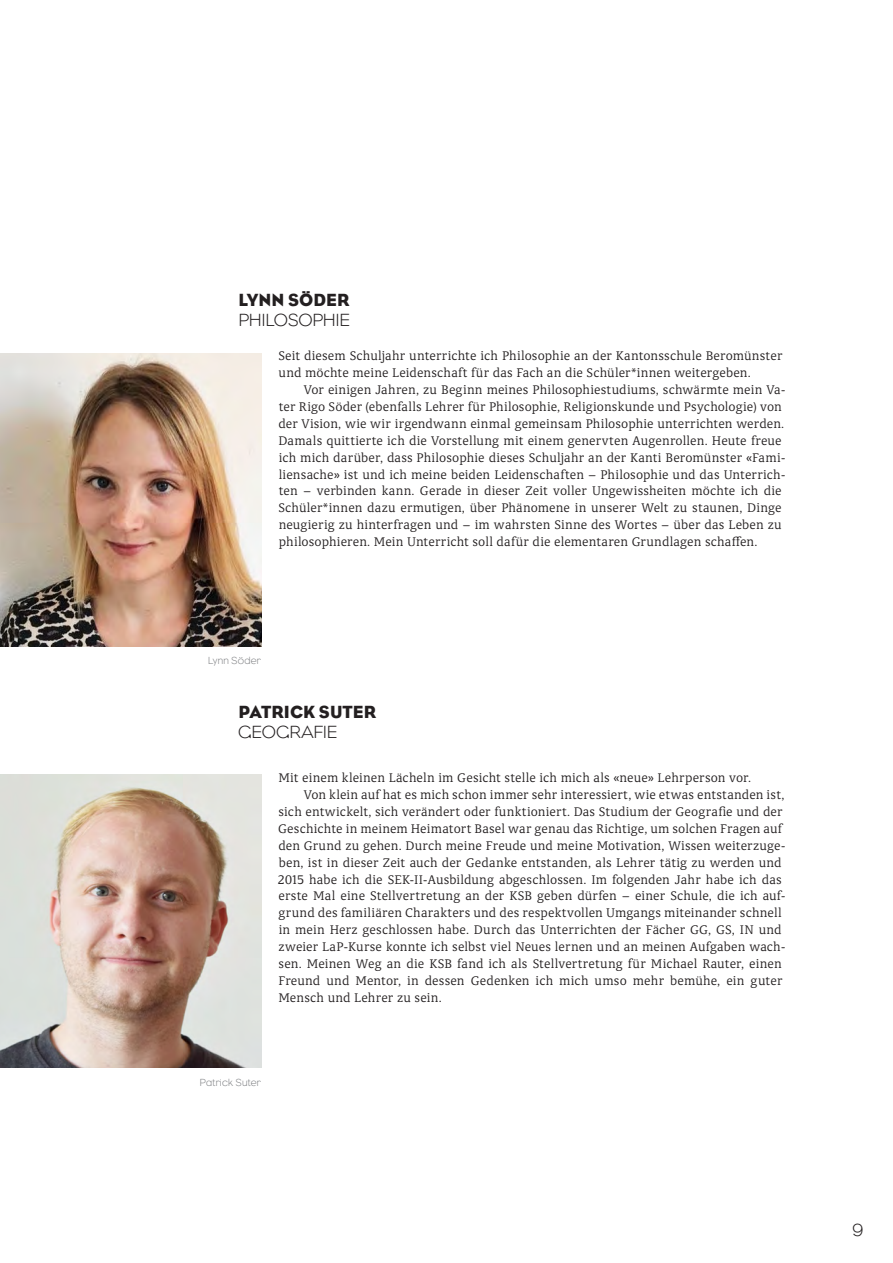
<style>
.page{position:relative;width:893px;height:1263px;background:#fff}
.page>*{position:absolute;margin:0;border:0;box-sizing:border-box;transform-origin:0 0}
.t1{font:18px "Eagle";letter-spacing:.005em;color:#231f20}
.t2{font:300 18px "Eagle";color:#231f20}
.t3{font:300 13.8px/16.8px "Classic Round";letter-spacing:.01em;color:#231f20}
.t4{font:300 10.5px "Eagle";letter-spacing:.02em;color:#808285}
</style>
<div class="page">
<img style="left:0;top:353px;width:261px;height:293px">
<img style="left:0;top:775px;width:261px;height:293px">
<img style="left:0;top:287px;width:1px;height:293px">
<img style="left:0;top:810px;width:1px;height:293px">
<h1 class="t1" style="left:239px;top:289px;width:113px">LYNN SÖDER</h1>
<h1 class="t2" style="left:239px;top:309px;width:113px">PHILOSOPHIE</h1>
<p class="t3" style="left:278px;top:348px;width:506px">Seit diesem Schuljahr unterrichte ich Philosophie an der Kantonsschule Beromünster und möchte meine Leidenschaft für das Fach an die Schüler*innen weitergeben.</p>
<p class="t3" style="left:278px;top:381px;width:509px;text-indent:25px">Vor einigen Jahren, zu Beginn meines Philosophiestudiums, schwärmte mein Va&shy;ter Rigo Söder (ebenfalls Lehrer für Philosophie, Religionskunde und Psychologie) von der Vision, wie wir irgendwann einmal gemeinsam Philosophie unterrichten werden.<br>Damals quittierte ich die Vorstellung mit einem genervten Augenrollen. Heute freue ich mich darüber, dass Philosophie dieses Schuljahr an der Kanti Beromünster «Fami&shy;liensache» ist und ich meine beiden Leidenschaften – Philosophie und das Unterrich&shy;ten – verbinden kann. Gerade in dieser Zeit voller Ungewissheiten möchte ich die Schüler*innen dazu ermutigen, über Phänomene in unserer Welt zu staunen, Dinge neugierig zu hinterfragen und – im wahrsten Sinne des Wortes – über das Leben zu philosophieren. Mein Unterricht soll dafür die elementaren Grundlagen schaffen.</p>
<p class="t4" style="left:208px;top:654px;width:54px">Lynn Söder</p>
<h1 class="t1" style="left:239px;top:701px;width:139px">PATRICK SUTER</h1>
<h1 class="t2" style="left:238px;top:721px;width:101px">GEOGRAFIE</h1>
<p class="t3" style="left:278px;top:769px;width:474px">Mit einem kleinen Lächeln im Gesicht stelle ich mich als «neue» Lehrperson vor.</p>
<p class="t3" style="left:304px;top:786px;width:482px">Von klein auf hat es mich schon immer sehr interessiert, wie etwas entstanden ist,</p>
<p class="t3" style="left:279px;top:803px;width:505px">sich entwickelt, sich verändert oder funktioniert. Das Studium der Geografie und der</p>
<p class="t3" style="left:278px;top:820px;width:505px">Geschichte in meinem Heimatort Basel war genau das Richtige, um solchen Fragen auf</p>
<p class="t3" style="left:278px;top:837px;width:509px">den Grund zu gehen. Durch meine Freude und meine Motivation, Wissen weiterzuge-</p>
<p class="t3" style="left:279px;top:854px;width:504px">ben, ist in dieser Zeit auch der Gedanke entstanden, als Lehrer tätig zu werden und</p>
<p class="t3" style="left:278px;top:871px;width:505px">2015 habe ich die SEK-II-Ausbildung abgeschlossen. Im folgenden Jahr habe ich das</p>
<p class="t3" style="left:279px;top:888px;width:509px">erste Mal eine Stellvertretung an der KSB geben dürfen – einer Schule, die ich auf-</p>
<p class="t3" style="left:279px;top:904px;width:505px">grund des familiären Charakters und des respektvollen Umgangs miteinander schnell</p>
<p class="t3" style="left:279px;top:921px;width:505px">in mein Herz geschlossen habe. Durch das Unterrichten der Fächer GG, GS, IN und</p>
<p class="t3" style="left:278px;top:938px;width:509px">zweier LaP-Kurse konnte ich selbst viel Neues lernen und an meinen Aufgaben wach-</p>
<p class="t3" style="left:279px;top:955px;width:505px">sen. Meinen Weg an die KSB fand ich als Stellvertretung für Michael Rauter, einen</p>
<p class="t3" style="left:278px;top:972px;width:506px">Freund und Mentor, in dessen Gedenken ich mich umso mehr bemühe, ein guter</p>
<p class="t3" style="left:278px;top:989px;width:165px">Mensch und Lehrer zu sein.</p>
<p class="t4" style="left:200px;top:1076px;width:62px">Patrick Suter</p>
<h1 class="t2" style="left:852px;top:1218px;width:12px">9</h1>
</div>
